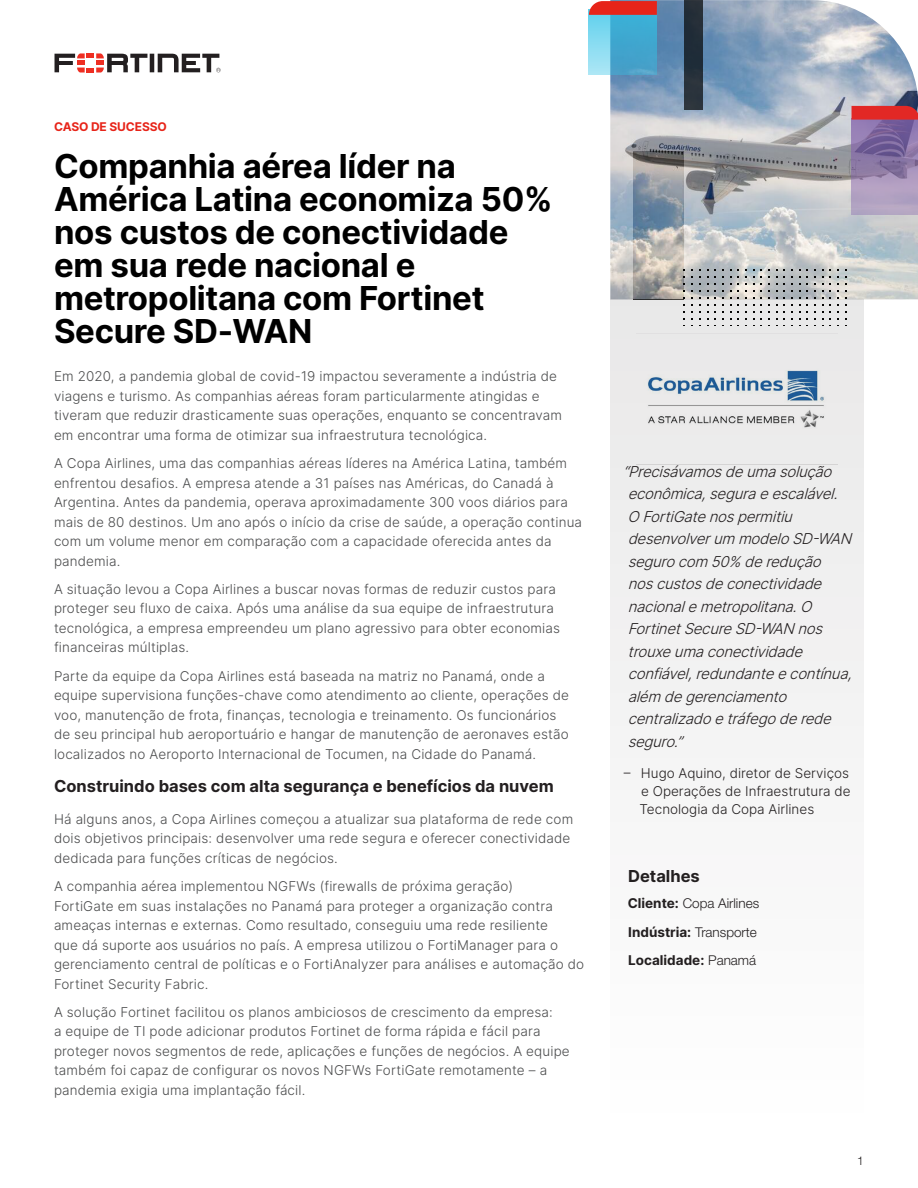
<style>
.page{position:relative;width:918px;height:1188px;background:#fff}
.page>*{position:absolute;margin:0;border:0;box-sizing:border-box;transform-origin:0 0}
.Main_Title{font:700 33px/33px "Inter";letter-spacing:-.01em;color:#000}
.Body_Copy_SUBHEAD__B{font:700 16.5px "Inter";color:#231f20}
.Sidebar_headline__Bl{font:700 16.5px "Inter";color:#231f20}
.INSET_QUOTE{font:italic 300 15px/22.5px "Inter";color:#231f20}
.Body_Copy{font:300 13.5px/19.5px "Inter";letter-spacing:.01em;color:#4b4c4d}
.INSET_QUOTE_-_NAME{font:300 13.5px/18px "Inter";color:#231f20;text-align:justify}
.Sidebar_Copy{font:700 13.5px "Inter";color:#231f20}
.Sidebar_Copy-2{font:300 13.5px "Helvetica Neue LT Pro";color:#231f20}
.Page_Header{font:700 12px "Inter";letter-spacing:-.01em;color:#e72419}
.t1{font:300 12px "Helvetica Neue LT Pro";color:#231f20}
.s1{font-family:"Inter";font-weight:700}
.s2{font-family:"Helvetica Neue LT Pro";font-weight:300}
</style>
<div class="page">
<img style="left:610px;top:0;width:308px;height:299px">
<div style="left:684px;top:0;width:18px;height:110px;background:#242e38"></div>
<svg style="left:633px;top:151px;width:50px;height:148px;background:#989ca0"></svg>
<svg style="left:589px;top:15px;width:68px;height:60px;background:#57b7d9"></svg>
<svg style="left:589px;top:1px;width:68px;height:14px"></svg>
<svg style="left:852px;top:120px;width:66px;height:94px;background:#9582ae"></svg>
<svg style="left:852px;top:106px;width:66px;height:14px"></svg>
<svg style="left:55px;top:53px;width:166px;height:20px"></svg>
<div style="left:610px;top:300px;width:254px;height:822px;background:#f3f3f3"></div>
<p class="Page_Header" style="left:54px;top:117px;width:114px">CASO DE SUCESSO</p>
<p class="Main_Title" style="left:54px;top:149px;width:500px">Companhia aérea líder na<br>América Latina economiza 50% nos custos de conectividade em sua rede nacional e metropolitana com Fortinet<br>Secure SD-WAN</p>
<p class="Body_Copy" style="left:54px;top:366px;width:509px">Em 2020, a pandemia global de covid-19 impactou severamente a indústria de viagens e turismo. As companhias aéreas foram particularmente atingidas e tiveram que reduzir drasticamente suas operações, enquanto se concentravam em encontrar uma forma de otimizar sua infraestrutura tecnológica.</p>
<p class="Body_Copy" style="left:54px;top:453px;width:530px">A Copa Airlines, uma das companhias aéreas líderes na América Latina, também enfrentou desafios. A empresa atende a 31 países nas Américas, do Canadá à Argentina. Antes da pandemia, operava aproximadamente 300 voos diários para mais de 80 destinos. Um ano após o início da crise de saúde, a operação continua com um volume menor em comparação com a capacidade oferecida antes da pandemia.</p>
<p class="Body_Copy" style="left:54px;top:579px;width:508px">A situação levou a Copa Airlines a buscar novas formas de reduzir custos para proteger seu fluxo de caixa. Após uma análise da sua equipe de infraestrutura tecnológica, a empresa empreendeu um plano agressivo para obter economias financeiras múltiplas.</p>
<p class="Body_Copy" style="left:54px;top:666px;width:517px">Parte da equipe da Copa Airlines está baseada na matriz no Panamá, onde a equipe supervisiona funções-chave como atendimento ao cliente, operações de voo, manutenção de frota, finanças, tecnologia e treinamento. Os funcionários de seu principal hub aeroportuário e hangar de manutenção de aeronaves estão localizados no Aeroporto Internacional de Tocumen, na Cidade do Panamá.</p>
<p class="Body_Copy_SUBHEAD__B" style="left:54px;top:774px;width:501px">Construindo bases com alta segurança e benefícios da nuvem</p>
<p class="Body_Copy" style="left:54px;top:809px;width:521px">Há alguns anos, a Copa Airlines começou a atualizar sua plataforma de rede com dois objetivos principais: desenvolver uma rede segura e oferecer conectividade dedicada para funções críticas de negócios.</p>
<p class="Body_Copy" style="left:54px;top:876px;width:532px">A companhia aérea implementou NGFWs (firewalls de próxima geração)<br>FortiGate em suas instalações no Panamá para proteger a organização contra ameaças internas e externas. Como resultado, conseguiu uma rede resiliente<br>que dá suporte aos usuários no país. A empresa utilizou o FortiManager para o gerenciamento central de políticas e o FortiAnalyzer para análises e automação do Fortinet Security Fabric.</p>
<p class="Body_Copy" style="left:54px;top:1002px;width:517px">A solução Fortinet facilitou os planos ambiciosos de crescimento da empresa:<br>a equipe de TI pode adicionar produtos Fortinet de forma rápida e fácil para proteger novos segmentos de rede, aplicações e funções de negócios. A equipe também foi capaz de configurar os novos NGFWs FortiGate remotamente – a pandemia exigia uma implantação fácil.</p>
<p class="INSET_QUOTE" style="left:623px;top:460px;width:235px">“Precisávamosdeumasolução econômica,seguraeescalável.<br>O FortiGatenospermitiu desenvolverum modeloSD-WAN segurocom 50% deredução noscustosdeconectividade nacionalemetropolitana.O<br>FortinetSecureSD-WAN nos trouxeumaconectividade confiável,redundanteecontínua, além degerenciamento centralizadoetráfegoderede seguro.”</p>
<p class="INSET_QUOTE_-_NAME" style="left:640px;top:764px;width:213px;text-indent:-16px">– Hugo Aquino, diretor de Serviços e Operações de Infraestrutura de Tecnologia da Copa Airlines</p>
<p class="Sidebar_headline__Bl" style="left:628px;top:864px;width:73px">Detalhes</p>
<p class="Sidebar_Copy-2" style="left:628px;top:895px;width:133px"><span class="s1">Cliente:</span> Copa Airlines</p>
<p class="Sidebar_Copy" style="left:628px;top:922px;width:130px">Indústria: <span class="s2">Transporte</span></p>
<p class="Sidebar_Copy" style="left:628px;top:950px;width:129px">Localidade: <span class="s2">Panamá</span></p>
<p class="t1" style="left:857px;top:1154px;width:8px">1</p>
</div>
